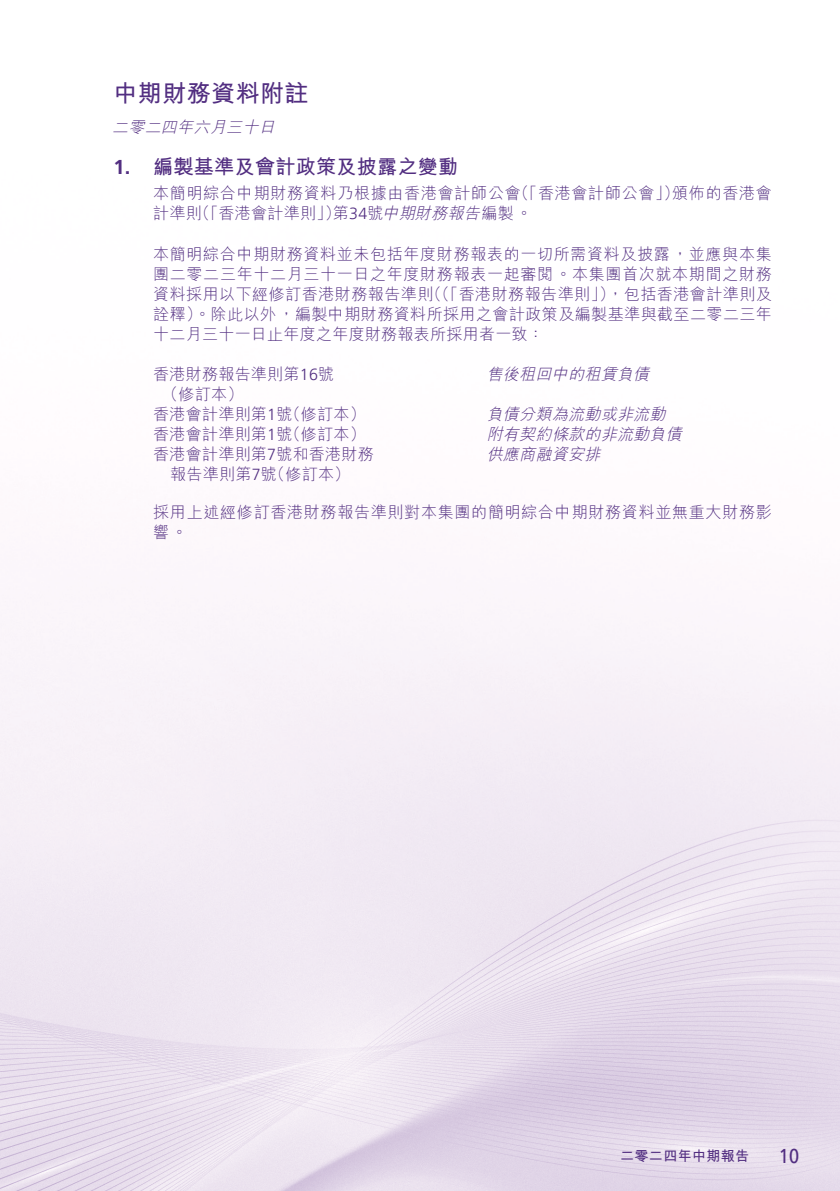
<style>
.page{position:relative;width:840px;height:1191px;background:#fff}
.page>*{position:absolute;margin:0;border:0;box-sizing:border-box;transform-origin:0 0}
.t1{font:700 24px "M Hei HK";letter-spacing:.015em;color:#522e81}
.t2{font:700 20px "M Hei HK";letter-spacing:.015em;color:#522e81}
.t3{font:20px "Frutiger LT Pro";color:#522e81;scale:.9 1}
.t4{font:700 20px "Frutiger LT Pro";color:#522e81}
.t5{font:300 16px/20px "M Hei HK";letter-spacing:.04em;color:#522e81}
.t6{font:300 16px/20px "M Hei HK";letter-spacing:.015em;color:#522e81}
.t7{font:italic 300 16px "M Hei HK";color:#522e81}
.t8{font:700 14px "M Hei HK";letter-spacing:.025em;color:#522e81}
.s1{font-family:"Frutiger LT Pro"}
.s2{font-style:italic}
</style>
<div class="page">
<img style="left:1px;top:588px;width:838px;height:603px">
<h1 class="t1" style="left:113px;top:76px;width:196px">中期財務資料附註</h1>
<p class="t7" style="left:112px;top:116px;width:169px">二零二四年六月三十日</p>
<p class="t2" style="left:153px;top:152px;width:306px">編製基準及會計政策及披露之變動</p>
<p class="t4" style="left:113px;top:155px;width:19px">1.</p>
<p class="t5" style="left:333px;top:183px;width:200px;text-indent:-180px">本簡明綜合中期財務資料乃根據由香港會計師公會第 <span class="s1">3 4</span> 號<span class="s2">中期財務報告</span>編製。</p>
<p class="t5" style="left:512px;top:183px;width:168px">（「香港會計師公會」）</p>
<p class="t5" style="left:671px;top:183px;width:101px">頒佈的香港會</p>
<p class="t5" style="left:194px;top:203px;width:148px">（「香港會計準則」）</p>
<p class="t5" style="left:153px;top:203px;width:50px">計準則</p>
<p class="t5" style="left:153px;top:243px;width:620px;text-align:right">本簡明綜合中期財務資料並未包括年度財務報表的一切所需資料及披露，並應與本集團二零二三年十二月三十一日之年度財務報表一起審閱。本集團首次就本期間之財務，包括香港會計準則及</p>
<p class="t5" style="left:425px;top:283px;width:191px">（（「香港財務報告準則」）</p>
<p class="t5" style="left:153px;top:283px;width:620px">資料採用以下經修訂香港財務報告準則<br>詮釋）。除此以外，編製中期財務資料所採用之會計政策及編製基準與截至二零二三年十二月三十一日止年度之年度財務報表所採用者一致：</p>
<p class="t6" style="left:162px;top:363px;width:173px;text-indent:-9px">香港財務報告準則第<span class="s1">16</span>號（修訂本(</p>
<p class="t7" style="left:486px;top:362px;width:169px">售後租回中的租賃負債</p>
<p class="t7" style="left:486px;top:402px;width:185px">負債分類為流動或非流動</p>
<p class="t6" style="left:153px;top:403px;width:214px">香港會計準則第 （號<span class="s1">1</span> 修訂本）</p>
<p class="t6" style="left:153px;top:423px;width:222px;text-align:center">香港會計準則第 （號<span class="s1">1</span> 修訂本）香港會計準則第<span class="s1">7</span>號和香港財務報告準則第 （號<span class="s1">7</span> 修訂本(</p>
<p class="t7" style="left:486px;top:422px;width:201px">附有契約條款的非流動負債</p>
<p class="t7" style="left:486px;top:442px;width:120px">供應商融資安排</p>
<p class="t5" style="left:153px;top:501px;width:619px">採用上述經修訂香港財務報告準則對本集團的簡明綜合中期財務資料並無重大財務影響。</p>
<p class="t8" style="left:620px;top:1145px;width:130px">二零二四年中期報告</p>
<p class="t3" style="left:778px;top:1144px;width:24px">10</p>
</div>
